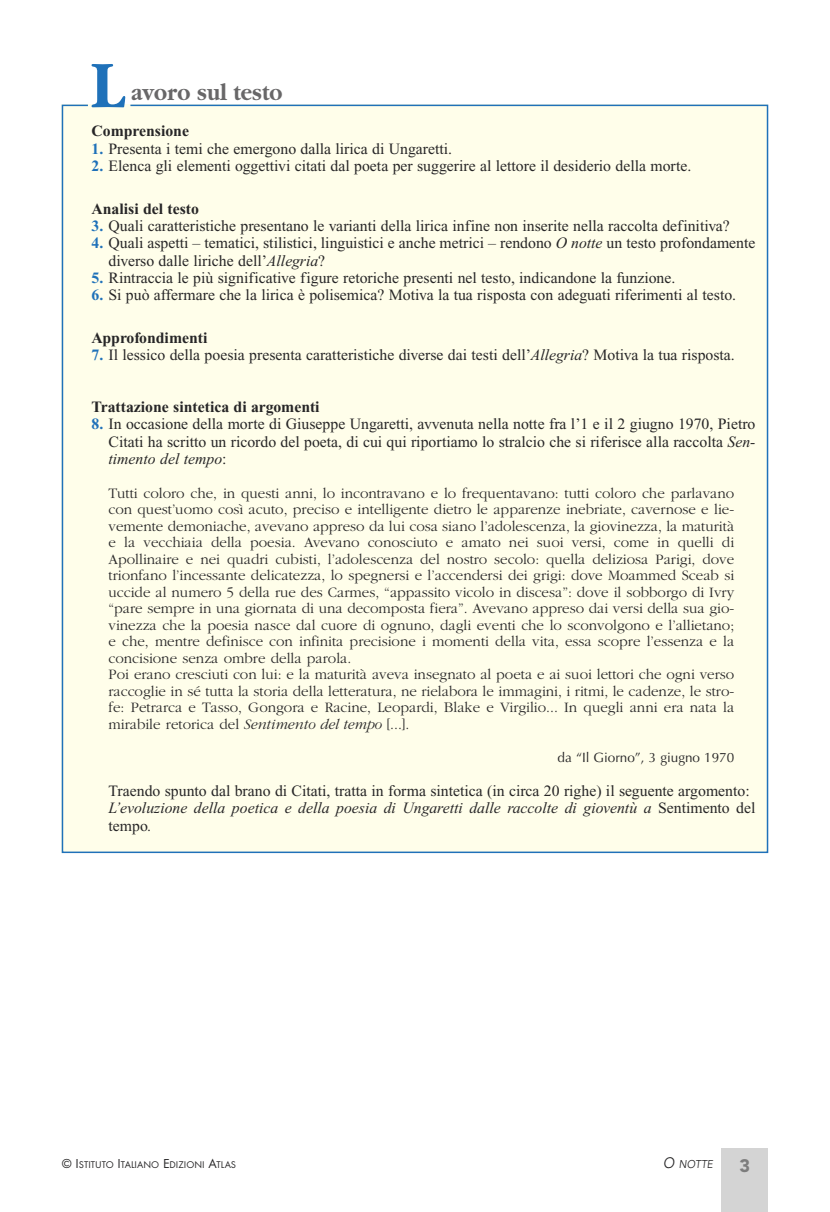
<style>
.page{position:relative;width:830px;height:1212px;background:#fff}
.page>*{position:absolute;margin:0;border:0;box-sizing:border-box;transform-origin:0 0}
.t1{font:700 69.15px "Garamond";color:#1f71b9;scale:.9 1}
.t2{font:700 24px "Garamond";color:#686768;scale:.9 1}
.t3{font:900 18px "Avenir";color:#7d7d7d}
.t4{font:15.75px/17.2px "Times New Roman";color:#272627}
.t5{font:700 15.75px "Times New Roman";color:#272627}
.t6{font:300 15px/16.5px "Garamond";color:#272627}
.t7{font:13.5px "Optima";color:#272627}
.t8{font:italic 11.25px "Avenir";letter-spacing:.005em;color:#272627;scale:.9 1}
.t9{font:10.2px "Futura T";color:#272627}
.s1{font-weight:700;color:#1f71b9}
.s2{font-style:italic}
.s3{font-size:13.5px}
.s4{font-size:15px}
</style>
<div class="page">
<div style="left:721px;top:1148px;width:46px;height:64px;background:#d4d4d4"></div>
<div style="left:61px;top:104px;width:707px;height:750px;background:#fffeea"></div>
<h1 class="t1" style="left:91px;top:43px;width:39px">L</h1>
<h2 class="t2" style="left:131px;top:78px;width:169px">avoro sul testo</h2>
<p class="t5" style="left:91px;top:126px;width:99px">Comprensione</p>
<p class="t4" style="left:91px;top:141px;width:362px"><span class="s1">1.</span> Presenta i temi che emergono dalla lirica di Ungaretti.</p>
<p class="t4" style="left:91px;top:158px;width:601px"><span class="s1">2.</span> Elenca gli elementi oggettivi citati dal poeta per suggerire al lettore il desiderio della morte.</p>
<p class="t5" style="left:91px;top:203px;width:109px">Analisi del testo</p>
<p class="t4" style="left:91px;top:219px;width:639px"><span class="s1">3.</span> Quali caratteristiche presentano le varianti della lirica infine non inserite nella raccolta definitiva?</p>
<p class="t4" style="left:108px;top:236px;width:648px;text-indent:-17px"><span class="s1">4.</span> Quali aspetti – tematici, stilistici, linguistici e anche metrici – rendono <span class="s2">O notte</span> un testo profondamente diverso dalle liriche dell’<span class="s2">Allegria</span>?</p>
<p class="t4" style="left:91px;top:270px;width:585px"><span class="s1">5.</span> Rintraccia le più significative figure retoriche presenti nel testo, indicandone la funzione.</p>
<p class="t4" style="left:91px;top:288px;width:646px"><span class="s1">6.</span> Si può affermare che la lirica è polisemica? Motiva la tua risposta con adeguati riferimenti al testo.</p>
<p class="t5" style="left:91px;top:333px;width:117px">Approfondimenti</p>
<p class="t4" style="left:91px;top:348px;width:644px"><span class="s1">7.</span> Il lessico della poesia presenta caratteristiche diverse dai testi dell’<span class="s2">Allegria</span>? Motiva la tua risposta.</p>
<p class="t5" style="left:91px;top:402px;width:229px">Trattazione sintetica di argomenti</p>
<p class="t4" style="left:108px;top:417px;width:648px;text-align:justify;text-indent:-17px"><span class="s1">8.</span> In occasione della morte di Giuseppe Ungaretti, avvenuta nella notte fra l’1 e il 2 giugno 1970, Pietro Citati ha scritto un ricordo del poeta, di cui qui riportiamo lo stralcio che si riferisce alla raccolta <span class="s2">Sen&shy;timento del tempo</span>:</p>
<p class="t6" style="left:108px;top:484px;width:627px">Tutti coloro che, in questi anni, lo incontravano e lo frequentavano: tutti coloro che parlavano con quest’uomo così acuto, preciso e intelligente dietro le apparenze inebriate, cavernose e lie&shy;vemente demoniache, avevano appreso da lui cosa siano l’adolescenza, la giovinezza, la maturità e la vecchiaia della poesia. Avevano conosciuto e amato nei suoi versi, come in quelli di Apollinaire e nei quadri cubisti, l’adolescenza del nostro secolo: quella deliziosa Parigi, dove trionfano l’incessante delicatezza, lo spegnersi e l’accendersi dei grigi: dove Moammed Sceab si uccide al numero 5 della rue des Carmes, “appassito vicolo in discesa”: dove il sobborgo di Ivry “pare sempre in una giornata di una decomposta fiera”. Avevano appreso dai versi della sua gio&shy;vinezza che la poesia nasce dal cuore di ognuno, dagli eventi che lo sconvolgono e l’allietano; e che, mentre definisce con infinita precisione i momenti della vita, essa scopre l’essenza e la concisione senza ombre della parola.<br>Poi erano cresciuti con lui: e la maturità aveva insegnato al poeta e ai suoi lettori che ogni verso raccoglie in sé tutta la storia della letteratura, ne rielabora le immagini, i ritmi, le cadenze, le stro&shy;fe: Petrarca e Tasso, Gongora e Racine, Leopardi, Blake e Virgilio... In quegli anni era nata la mirabile retorica del <span class="s2">Sentimento del tempo</span> [...].</p>
<p class="t7" style="left:557px;top:752px;width:178px">da “Il Giorno”, 3 giugno 1970</p>
<p class="t4" style="left:108px;top:784px;width:648px">Traendo spunto dal brano di Citati, tratta in forma sintetica (in circa 20 righe) il seguente argomento:<br><span class="s2">L’evoluzione della poetica e della poesia di Ungaretti dalle raccolte di gioventù a</span> Sentimento del tempo<span class="s2">.</span></p>
<p class="t9" style="left:62px;top:1158px;width:176px"><span class="s3">© I</span>STITUTO <span class="s3">I</span>TALIANO <span class="s3">E</span>DIZIONI <span class="s3">A</span>TLAS</p>
<p class="t8" style="left:663px;top:1159px;width:57px"><span class="s4">O</span> NOTTE</p>
<p class="t3" style="left:739px;top:1159px;width:12px">3</p>
</div>
